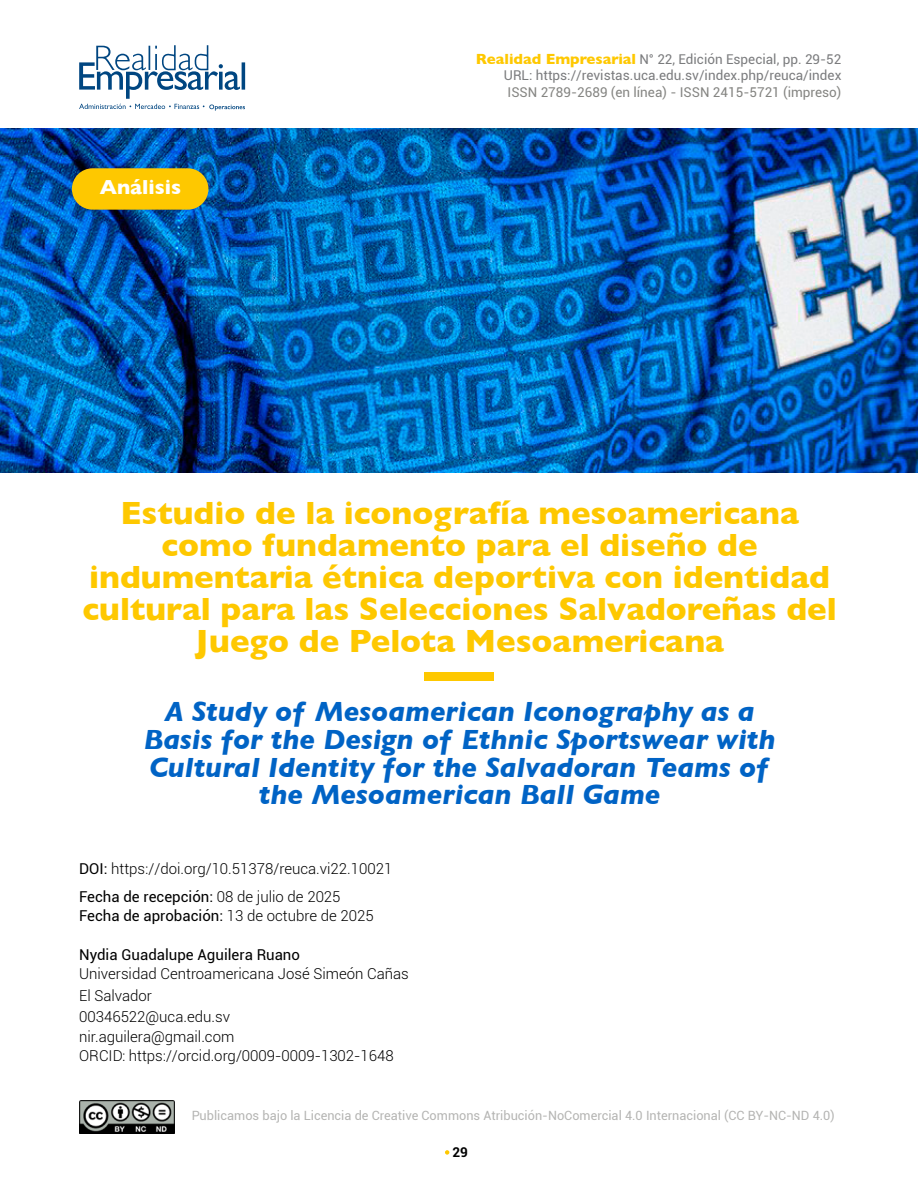
<style>
.page{position:relative;width:918px;height:1188px;background:#fff}
.page>*{position:absolute;margin:0;border:0;box-sizing:border-box;transform-origin:0 0}
.t1{font:700 32.7px/32px "Gill Sans";color:#fec800;text-align:center}
.t2{font:italic 700 28.35px/27.6px "Gill Sans";color:#0063c5;text-align:center}
.t3{font:700 20.7px "Gill Sans";color:#fff}
.t4{font:300 15px/21.8px "Roboto";color:#000}
.t5{font:15px "Roboto";color:#000}
.t6{font:13.5px/16.2px "Roboto";color:#7b7c7e;text-align:right}
.t7{font:13.5px "Roboto";color:#858582}
.t8{font:700 13.5px "Roboto";color:#000}
.t9{font:12.75px "Roboto";color:#858582}
.s1{font-family:"Gill Sans";font-weight:700;font-size:15px;color:#fec800}
.s2{font-weight:400}
.s3{font-weight:300}
</style>
<div class="page">
<img style="left:79px;top:1100px;width:96px;height:34px">
<svg style="left:445px;top:1150px;width:4px;height:5px"></svg>
<svg style="left:79px;top:45px;width:166px;height:66px"></svg>
<img style="left:0;top:129px;width:918px;height:343px">
<div style="left:72px;top:168px;width:136px;height:42px;background:#fec800;border-radius:21px"></div>
<div style="left:424px;top:672px;width:70px;height:9px;background:#fec800"></div>
<h3 class="t3" style="left:100px;top:170px;width:83px">Análisis</h3>
<p class="t6" style="left:476px;top:51px;width:367px"><span class="s1">Realidad Empresarial</span> N° 22, Edición Especial, pp. 29-52<br>URL: https://revistas.uca.edu.sv/index.php/reuca/index</p>
<p class="t7" style="left:508px;top:82px;width:335px">ISSN 2789-2689 (en línea) - ISSN 2415-5721 (impreso)</p>
<h1 class="t1" style="left:82px;top:497px;width:756px">Estudio de la iconografía mesoamericana como fundamento para el diseño de indumentaria étnica deportiva con identidad cultural para las Selecciones Salvadoreñas del Juego de Pelota Mesoamericana</h1>
<h2 class="t2" style="left:144px;top:698px;width:633px">A Study of Mesoamerican Iconography as a Basis for the Design of Ethnic Sportswear with Cultural Identity for the Salvadoran Teams of the Mesoamerican Ball Game</h2>
<p class="t4" style="left:79px;top:854px;width:315px;line-height:27.8px"><span class="s2">DOI:</span> https://doi.org/10.51378/reuca.vi22.10021<br><span class="s2">Fecha de recepción:</span> 08 de julio de 2025</p>
<p class="t5" style="left:79px;top:905px;width:296px">Fecha de aprobación: <span class="s3">13 de octubre de 2025</span></p>
<p class="t5" style="left:79px;top:944px;width:222px">Nydia Guadalupe Aguilera Ruano</p>
<p class="t4" style="left:79px;top:962px;width:331px">Universidad Centroamericana José Simeón Cañas<br>El Salvador<br>00346522@uca.edu.sv</p>
<p class="t4" style="left:79px;top:1026px;width:316px;line-height:19.2px">nir.aguilera@gmail.com<br>ORCID: https://orcid.org/0009-0009-1302-1648</p>
<p class="t9" style="left:192px;top:1106px;width:645px">Publicamos bajo la Licencia de Creative Commons Atribución-NoComercial 4.0 Internacional (CC BY-NC-ND 4.0)</p>
<p class="t8" style="left:453px;top:1143px;width:17px">29</p>
</div>
